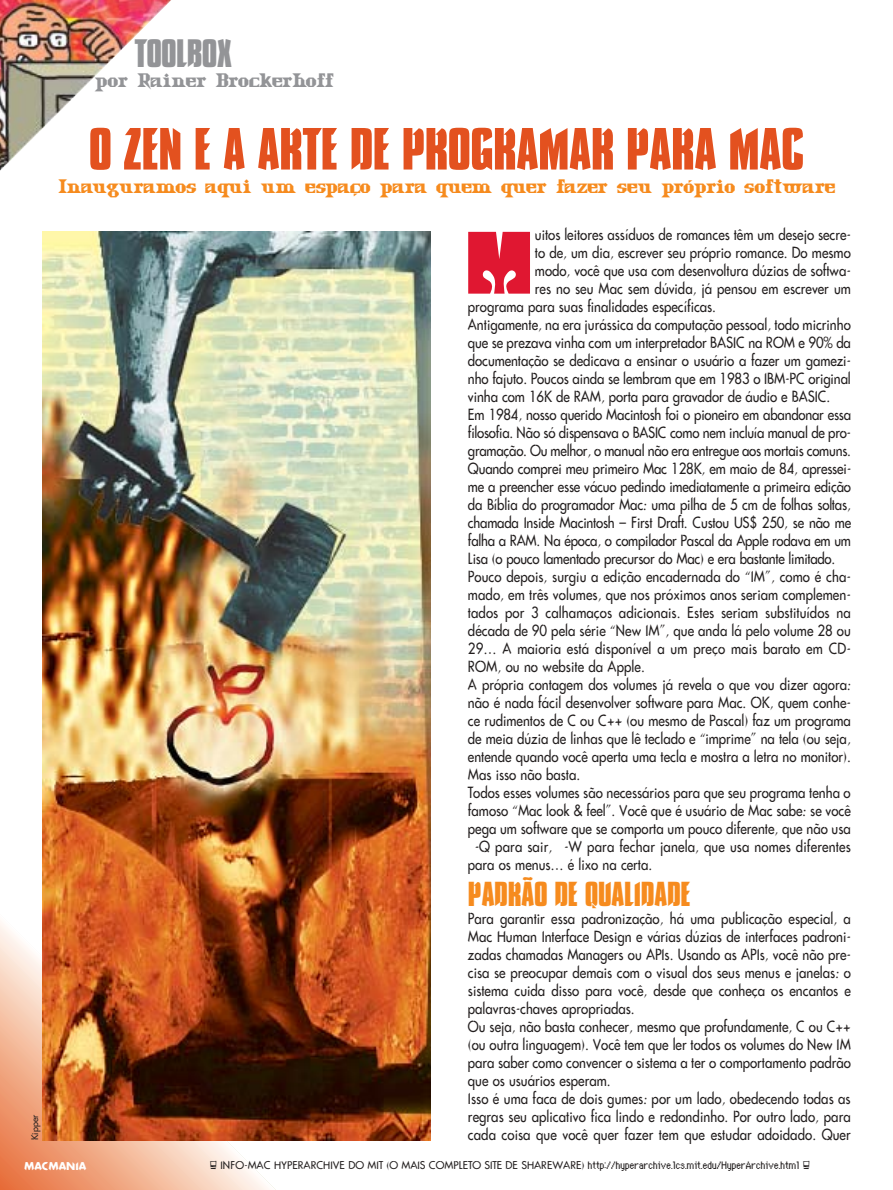
<style>
.page{position:relative;width:893px;height:1190px;background:#fff}
.page>*{position:absolute;margin:0;border:0;box-sizing:border-box;transform-origin:0 0}
.t1{font:87px "Pinups";color:#e01731}
.t2{font:700 54px "Compacta Vitima";letter-spacing:-.015em;color:#e3511f}
.t3{font:700 36px "Compacta Vitima";letter-spacing:-.02em;color:#939497}
.t4{font:700 31.5px "Compacta Vitima";letter-spacing:-.015em;color:#f68b1e}
.t5{font:700 18px "Macmania";color:#f68b1e}
.t6{font:700 18px "Macmania";color:#939497}
.t7{font:15px/18px "Futura Vitima";color:#231f1f;scale:.88 1}
.t8{font:10.5px "Futura Vitima";color:#231f1f}
.t9{font:700 10.5px "Futura Vitima";color:#fff}
.t10{font:9px "Futura Vitima";color:#231f1f}
.s1{font-family:"Genoveva";font-size:12px}
</style>
<div class="page">
<svg style="left:0;top:893px;width:299px;height:297px"></svg>
<img style="left:0;top:0;width:171px;height:171px">
<img style="left:43px;top:232px;width:387px;height:908px">
<h3 class="t3" style="left:134px;top:37px;width:99px">TOOLBOX</h3>
<p class="t6" style="left:95px;top:73px;width:240px">por Rainer Brockerhoff</p>
<h2 class="t2" style="left:89px;top:126px;width:717px">O ZEN E A ARTE DE PROGRAMAR PARA MAC</h2>
<p class="t10" style="left:30px;top:1140px;width:27px;rotate:-90deg">Kipper</p>
<p class="t5" style="left:58px;top:178px;width:778px">Inauguramos aqui um espaço para quem quer fazer seu próprio software</p>
<p class="t7" style="left:535px;top:225px;width:360px">uitos leitores assíduos de romances têm um desejo secre-</p>
<p class="t7" style="left:535px;top:243px;width:360px">to de, um dia, escrever seu próprio romance. Do mesmo</p>
<p class="t7" style="left:535px;top:261px;width:360px">modo, você que usa com desenvoltura dúzias de softwa-</p>
<p class="t7" style="left:535px;top:279px;width:360px">res no seu Mac sem dúvida, já pensou em escrever um</p>
<p class="t7" style="left:468px;top:297px;width:283px">programa para suas finalidades específicas.</p>
<p class="t7" style="left:468px;top:315px;width:436px">Antigamente, na era jurássica da computação pessoal, todo micrinho</p>
<p class="t7" style="left:468px;top:333px;width:436px">que se prezava vinha com um interpretador BASIC na ROM e 90% da</p>
<p class="t7" style="left:468px;top:351px;width:436px">documentação se dedicava a ensinar o usuário a fazer um gamezi-</p>
<p class="t7" style="left:468px;top:369px;width:436px">nho fajuto. Poucos ainda se lembram que em 1983 o IBM-PC original</p>
<p class="t7" style="left:468px;top:387px;width:413px">vinha com 16K de RAM, porta para gravador de áudio e BASIC.</p>
<p class="t7" style="left:468px;top:405px;width:437px">Em 1984, nosso querido Macintosh foi o pioneiro em abandonar essa</p>
<p class="t7" style="left:468px;top:423px;width:436px">filosofia. Não só dispensava o BASIC como nem incluía manual de pro-</p>
<p class="t7" style="left:468px;top:441px;width:437px">gramação. Ou melhor, o manual não era entregue aos mortais comuns.</p>
<p class="t7" style="left:468px;top:459px;width:437px">Quando comprei meu primeiro Mac 128K, em maio de 84, apressei-</p>
<p class="t7" style="left:468px;top:477px;width:437px">me a preencher esse vácuo pedindo imediatamente a primeira edição</p>
<p class="t7" style="left:468px;top:495px;width:436px">da Bíblia do programador Mac: uma pilha de 5 cm de folhas soltas,</p>
<p class="t7" style="left:468px;top:513px;width:437px">chamada Inside Macintosh – First Draft. Custou US$ 250, se não me</p>
<p class="t7" style="left:468px;top:531px;width:437px">falha a RAM. Na época, o compilador Pascal da Apple rodava em um</p>
<p class="t7" style="left:468px;top:549px;width:419px">Lisa (o pouco lamentado precursor do Mac) e era bastante limitado.</p>
<p class="t7" style="left:468px;top:567px;width:436px">Pouco depois, surgiu a edição encadernada do “IM”, como é cha-</p>
<p class="t7" style="left:468px;top:585px;width:436px">mado, em três volumes, que nos próximos anos seriam complemen-</p>
<p class="t7" style="left:468px;top:603px;width:436px">tados por 3 calhamaços adicionais. Estes seriam substituídos na</p>
<p class="t7" style="left:468px;top:621px;width:436px">década de 90 pela série “New IM”, que anda lá pelo volume 28 ou</p>
<p class="t7" style="left:468px;top:639px;width:436px">29… A maioria está disponível a um preço mais barato em CD-</p>
<p class="t7" style="left:468px;top:657px;width:202px">ROM, ou no website da Apple.</p>
<p class="t7" style="left:468px;top:675px;width:436px">A própria contagem dos volumes já revela o que vou dizer agora:</p>
<p class="t7" style="left:468px;top:693px;width:436px">não é nada fácil desenvolver software para Mac. OK, quem conhe-</p>
<p class="t7" style="left:468px;top:711px;width:436px">ce rudimentos de C ou C++ (ou mesmo de Pascal) faz um programa</p>
<p class="t7" style="left:468px;top:729px;width:436px">de meia dúzia de linhas que lê teclado e “imprime” na tela (ou seja,</p>
<p class="t7" style="left:468px;top:747px;width:436px">entende quando você aperta uma tecla e mostra a letra no monitor).</p>
<p class="t7" style="left:468px;top:765px;width:129px">Mas isso não basta.</p>
<p class="t7" style="left:468px;top:783px;width:436px">Todos esses volumes são necessários para que seu programa tenha o</p>
<p class="t7" style="left:468px;top:801px;width:436px">famoso “Mac look &amp; feel”. Você que é usuário de Mac sabe: se você</p>
<p class="t7" style="left:468px;top:819px;width:436px">pega um software que se comporta um pouco diferente, que não usa</p>
<p class="t7" style="left:474px;top:837px;width:429px">-Q para sair, -W para fechar janela, que usa nomes diferentes</p>
<p class="t7" style="left:468px;top:855px;width:211px">para os menus… é lixo na certa.</p>
<h3 class="t4" style="left:468px;top:880px;width:224px">PADRÃO DE QUALIDADE</h3>
<p class="t7" style="left:468px;top:909px;width:436px">Para garantir essa padronização, há uma publicação especial, a Mac Human Interface Design e várias dúzias de interfaces padroni&shy;zadas chamadas Managers ou APIs. Usando as APIs, você não pre&shy;cisa se preocupar demais com o visual dos seus menus e janelas: o sistema cuida disso para você, desde que conheça os encantos e palavras-chaves apropriadas.<br>Ou seja, não basta conhecer, mesmo que profundamente, C ou C++ (ou outra linguagem). Você tem que ler todos os volumes do New IM para saber como convencer o sistema a ter o comportamento padrão que os usuários esperam.<br>Isso é uma faca de dois gumes: por um lado, obedecendo todas as regras seu aplicativo fica lindo e redondinho. Por outro lado, para cada coisa que você quer fazer tem que estudar adoidado. Quer</p>
<h1 class="t1" style="left:468px;top:213px;width:71px">M</h1>
<p class="t9" style="left:24px;top:1160px;width:64px">MACMANIA</p>
<p class="t8" style="left:210px;top:1159px;width:602px">‡ INFO-MAC HYPERARCHIVE DO MIT (O MAIS COMPLETO SITE DE SHAREWARE) <span class="s1">http://hyperarchive.lcs.mit.edu/HyperArchive.html</span> ‡</p>
</div>
